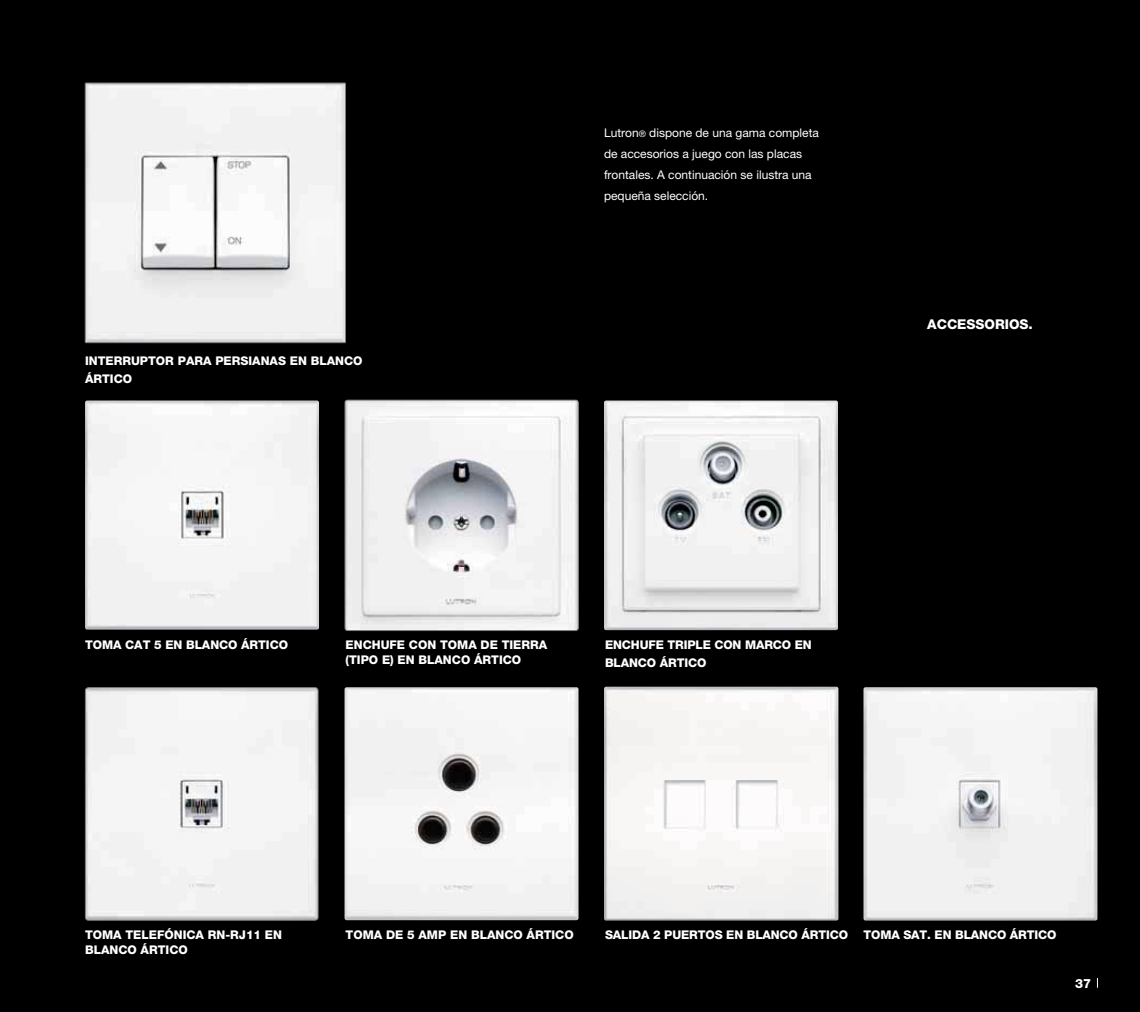
<style>
.page{position:relative;width:1140px;height:1012px;background:#000}
.page>*{position:absolute;margin:0;border:0;box-sizing:border-box;transform-origin:0 0}
.t1{font:800 13.5px "Helvetica Neue";color:#fff}
.t2{font:800 12.75px "Helvetica Neue";color:#fff}
.t3{font:800 12px/15px "Helvetica Neue";color:#fff}
.t4{font:12px/21px "Helvetica Neue";color:#fff}
.s1{font-size:9px}
</style>
<div class="page">
<img style="left:85px;top:401px;width:234px;height:229px;border-radius:2px">
<img style="left:344px;top:687px;width:234px;height:233px;border-radius:2px">
<img style="left:604px;top:687px;width:234px;height:234px;border-radius:2px">
<img style="left:863px;top:687px;width:234px;height:234px;border-radius:2px">
<img style="left:604px;top:401px;width:234px;height:229px;border-radius:2px">
<img style="left:85px;top:83px;width:260px;height:260px">
<div style="left:85px;top:83px;width:261px;height:260px;border:1px solid #7c8086"></div>
<img style="left:85px;top:688px;width:233px;height:232px;border-radius:3px">
<div style="left:85px;top:687px;width:233px;height:234px;border:1px solid #7c8086;border-radius:3px"></div>
<img style="left:345px;top:400px;width:233px;height:231px;border-radius:3px">
<div style="left:344px;top:400px;width:234px;height:231px;border:1px solid #7c8086;border-radius:3px"></div>
<p class="t3" style="left:85px;top:353px;width:279px;line-height:18px">INTERRUPTOR PARA PERSIANAS EN BLANCO<br>ÁRTICO</p>
<p class="t4" style="left:604px;top:123px;width:216px">Lutron<span class="s1">®</span> dispone de una gama completa de accesorios a juego con las placas frontales. A continuación se ilustra una pequeña selección.</p>
<p class="t3" style="left:85px;top:638px;width:204px">TOMA CAT 5 EN BLANCO ÁRTICO</p>
<p class="t3" style="left:345px;top:638px;width:203px">ENCHUFE CON TOMA DE TIERRA (TIPO E) EN BLANCO ÁRTICO</p>
<p class="t3" style="left:605px;top:637px;width:208px;line-height:18px">ENCHUFE TRIPLE CON MARCO EN<br>BLANCO ÁRTICO</p>
<p class="t1" style="left:927px;top:320px;width:107px">ACCESSORIOS.</p>
<p class="t3" style="left:85px;top:928px;width:198px">TOMA TELEFÓNICA RN-RJ11 EN<br>BLANCO ÁRTICO</p>
<p class="t3" style="left:345px;top:928px;width:230px">TOMA DE 5 AMP EN BLANCO ÁRTICO</p>
<p class="t3" style="left:605px;top:928px;width:244px">SALIDA 2 PUERTOS EN BLANCO ÁRTICO</p>
<p class="t3" style="left:863px;top:928px;width:194px">TOMA SAT. EN BLANCO ÁRTICO</p>
<p class="t2" style="left:1075px;top:979px;width:18px">37</p>
</div>
